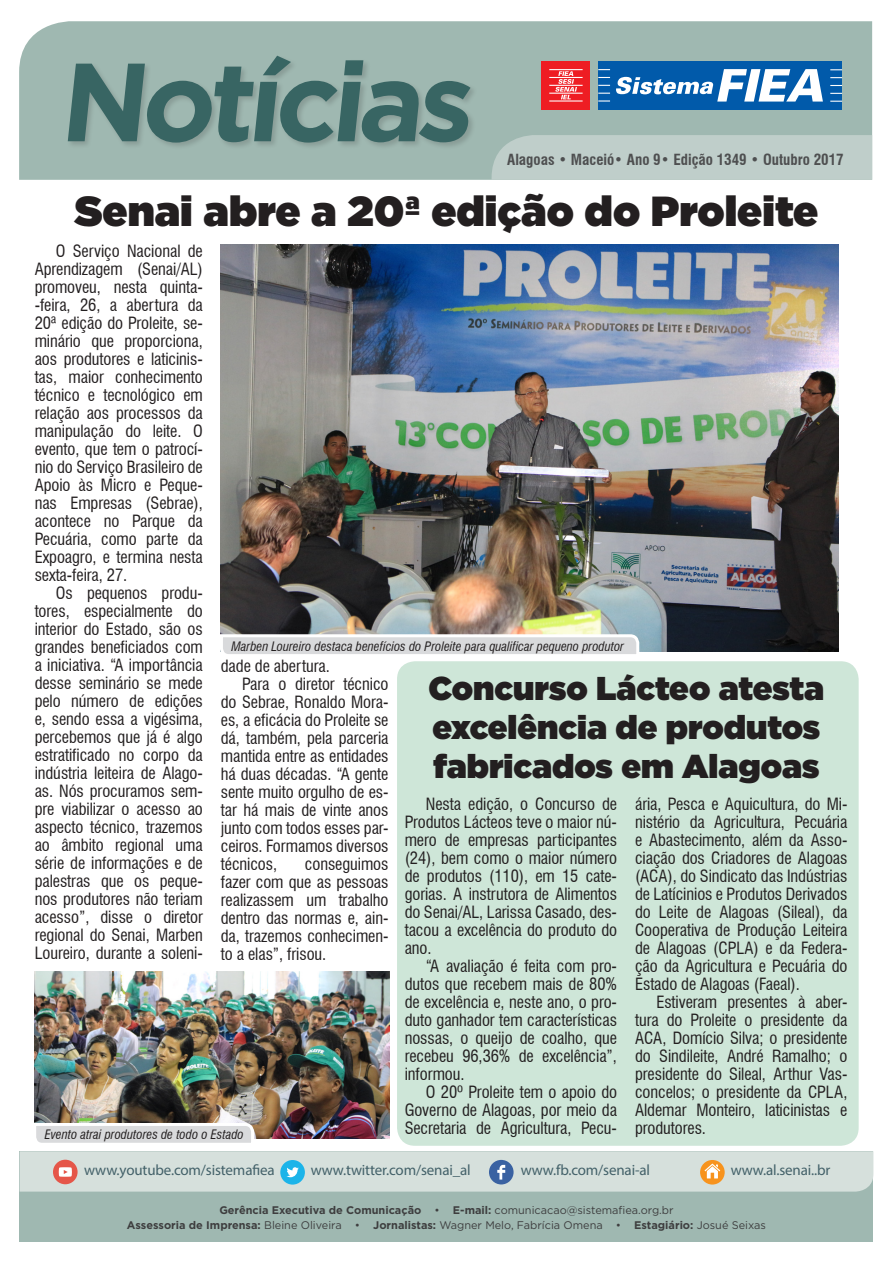
<style>
.page{position:relative;width:893px;height:1263px;background:#fff}
.page>*{position:absolute;margin:0;border:0;box-sizing:border-box;transform-origin:0 0}
.t1{font:700 110.85px "Gotham";color:#386563}
.t2{font:900 42px "Gotham";color:#231f20}
.t3{font:900 33px/39px "Gotham";color:#231f20}
.texto{font:condensed 16.5px/18px "Swiss 721 BT";letter-spacing:-.005em;color:#231f20;text-align:justify}
.t4{font:15px "Myriad Pro";letter-spacing:-.01em;color:#436169}
.t5{font:700 condensed 15px "Swiss 721 BT";color:#4e4f50}
.texto-2{font:italic condensed 12.75px "Swiss 721 BT";color:#231f20}
.t6{font:11.1px/15px "Gotham";color:#3e3e3f;text-align:center}
.s1{font-weight:700}
</style>
<div class="page">
<div style="left:20px;top:1151px;width:853px;height:91px;background:#9fb8b1"></div>
<div style="left:19px;top:21px;width:853px;height:159px;background:#9fb8b1"></div>
<div style="left:492px;top:135px;width:380px;height:45px;background:#bfceca"></div>
<div style="left:66px;top:55px;width:412px;height:95px;background:#231f20;opacity:.18"></div>
<div style="left:598px;top:61px;width:244px;height:48px;background:#015aaa"></div>
<div style="left:541px;top:61px;width:49px;height:48px;background:#ee1d23"></div>
<svg style="left:555px;top:71px;width:22px;height:28px"></svg>
<hr style="left:549px;top:77px;width:34px;height:1px;background:#fff">
<hr style="left:549px;top:100px;width:34px;height:2px;background:#fff">
<hr style="left:549px;top:93px;width:34px;height:1px;background:#fff">
<hr style="left:549px;top:85px;width:34px;height:1px;background:#fff">
<hr style="left:549px;top:69px;width:34px;height:1px;background:#fff">
<svg style="left:598px;top:77px;width:12px;height:1px"></svg>
<svg style="left:598px;top:100px;width:12px;height:2px"></svg>
<svg style="left:598px;top:93px;width:12px;height:1px"></svg>
<svg style="left:598px;top:85px;width:12px;height:1px"></svg>
<svg style="left:598px;top:69px;width:12px;height:1px"></svg>
<svg style="left:830px;top:77px;width:12px;height:1px"></svg>
<svg style="left:830px;top:101px;width:12px;height:1px"></svg>
<svg style="left:830px;top:93px;width:12px;height:1px"></svg>
<svg style="left:830px;top:85px;width:12px;height:1px"></svg>
<svg style="left:830px;top:69px;width:12px;height:1px"></svg>
<svg style="left:616px;top:69px;width:207px;height:33px"></svg>
<img style="left:221px;top:244px;width:618px;height:407px">
<div style="left:397px;top:661px;width:462px;height:485px;background:#cee6d8;border-radius:18px"></div>
<svg style="left:220px;top:633px;width:421px;height:21px;background:#dadbdc"></svg>
<img style="left:35px;top:972px;width:354px;height:149px">
<svg style="left:20px;top:1121px;width:853px;height:70px"></svg>
<h1 class="t1" style="left:58px;top:29px;width:429px">Notícias</h1>
<p class="t5" style="left:507px;top:151px;width:338px">Alagoas • Maceió• Ano 9• Edição 1349 • Outubro 2017</p>
<p class="t2" style="left:75px;top:181px;width:745px">Senai abre a 20ª edição do Proleite</p>
<p class="texto" style="left:35px;top:242px;width:170px;text-indent:21px">O Serviço Nacional de Aprendizagem (Senai/AL) promoveu, nesta quinta--feira, 26, a abertura da 20ª edição do Proleite, se&shy;minário que proporciona, aos produtores e laticinis&shy;tas, maior conhecimento técnico e tecnológico em relação aos processos da manipulação do leite. O evento, que tem o patrocí&shy;nio do Serviço Brasileiro de Apoio às Micro e Peque&shy;nas Empresas (Sebrae), acontece no Parque da Pecuária, como parte da Expoagro, e termina nesta sexta-feira, 27.</p>
<p class="texto" style="left:35px;top:584px;width:170px;text-indent:21px">Os pequenos produ&shy;tores, especialmente do interior do Estado, são os grandes beneficiados com a iniciativa. “A importância desse seminário se mede pelo número de edições e, sendo essa a vigésima, percebemos que já é algo estratificado no corpo da indústria leiteira de Alago&shy;as. Nós procuramos sem&shy;pre viabilizar o acesso ao aspecto técnico, trazemos ao âmbito regional uma série de informações e de palestras que os peque&shy;nos produtores não teriam acesso”, disse o diretor regional do Senai, Marben Loureiro, durante a soleni-</p>
<p class="texto-2" style="left:231px;top:638px;width:394px">Marben Loureiro destaca benefícios do Proleite para qualificar pequeno produtor</p>
<p class="texto" style="left:221px;top:657px;width:110px">dade de abertura.</p>
<p class="texto" style="left:221px;top:675px;width:169px;text-indent:21px">Para o diretor técnico do Sebrae, Ronaldo Mora&shy;es, a eficácia do Proleite se dá, também, pela parceria mantida entre as entidades há duas décadas. “A gente sente muito orgulho de es&shy;tar há mais de vinte anos junto com todos esses par&shy;ceiros. Formamos diversos técnicos,</p>
<p class="t3" style="left:428px;top:669px;width:397px">Concurso Lácteo atesta excelência de produtos fabricados em Alagoas</p>
<p class="texto" style="left:405px;top:795px;width:214px;text-indent:21px">Nesta edição, o Concurso de Produtos Lácteos teve o maior nú&shy;mero de empresas participantes (24), bem como o maior número de produtos (110), em 15 cate&shy;gorias. A instrutora de Alimentos do Senai/AL, Larissa Casado, des&shy;tacou a excelência do produto do ano.</p>
<p class="texto" style="left:405px;top:957px;width:214px;text-indent:21px">“A avaliação é feita com pro&shy;dutos que recebem mais de 80% de excelência e, neste ano, o pro&shy;duto ganhador tem características nossas, o queijo de coalho, que recebeu 96,36% de excelência”, informou.</p>
<p class="texto" style="left:405px;top:1083px;width:214px;text-indent:21px">O 20º Proleite tem o apoio do Governo de Alagoas, por meio da Secretaria de Agricultura, Pecu-</p>
<p class="texto" style="left:635px;top:795px;width:214px">ária, Pesca e Aquicultura, do Mi&shy;nistério da Agricultura, Pecuária e Abastecimento, além da Asso&shy;ciação dos Criadores de Alagoas (ACA), do Sindicato das Indústrias de Latícinios e Produtos Derivados do Leite de Alagoas (Sileal), da Cooperativa de Produção Leiteira de Alagoas (CPLA) e da Federa&shy;ção da Agricultura e Pecuária do Estado de Alagoas (Faeal).</p>
<p class="texto" style="left:635px;top:993px;width:214px;text-indent:21px">Estiveram presentes à aber&shy;tura do Proleite o presidente da ACA, Domício Silva; o presidente do Sindileite, André Ramalho; o presidente do Sileal, Arthur Vas&shy;concelos; o presidente da CPLA, Aldemar Monteiro, laticinistas e produtores.</p>
<p class="texto" style="left:221px;top:855px;width:169px;text-indent:84px">conseguimos fazer com que as pessoas realizassem um trabalho dentro das normas e, ain&shy;da, trazemos conhecimen&shy;to a elas”, frisou.</p>
<p class="texto-2" style="left:45px;top:1127px;width:201px">Evento atrai produtores de todo o Estado</p>
<p class="t4" style="left:84px;top:1161px;width:192px">www.youtube.com/sistemafiea</p>
<p class="t4" style="left:311px;top:1161px;width:162px">www.twitter.com/senai_al</p>
<p class="t4" style="left:521px;top:1161px;width:131px">www.fb.com/senai-al</p>
<p class="t4" style="left:731px;top:1161px;width:101px">www.al.senai..br</p>
<p class="t6" style="left:127px;top:1203px;width:641px"><span class="s1">Gerência Executiva de Comunicação</span> • <span class="s1">E-mail:</span> comunicacao@sistemafiea.org.br<br><span class="s1">Assessoria de Imprensa:</span> Bleine Oliveira • <span class="s1">Jornalistas:</span> Wagner Melo, Fabrícia Omena • <span class="s1">Estagiário:</span> Josué Seixas</p>
</div>
